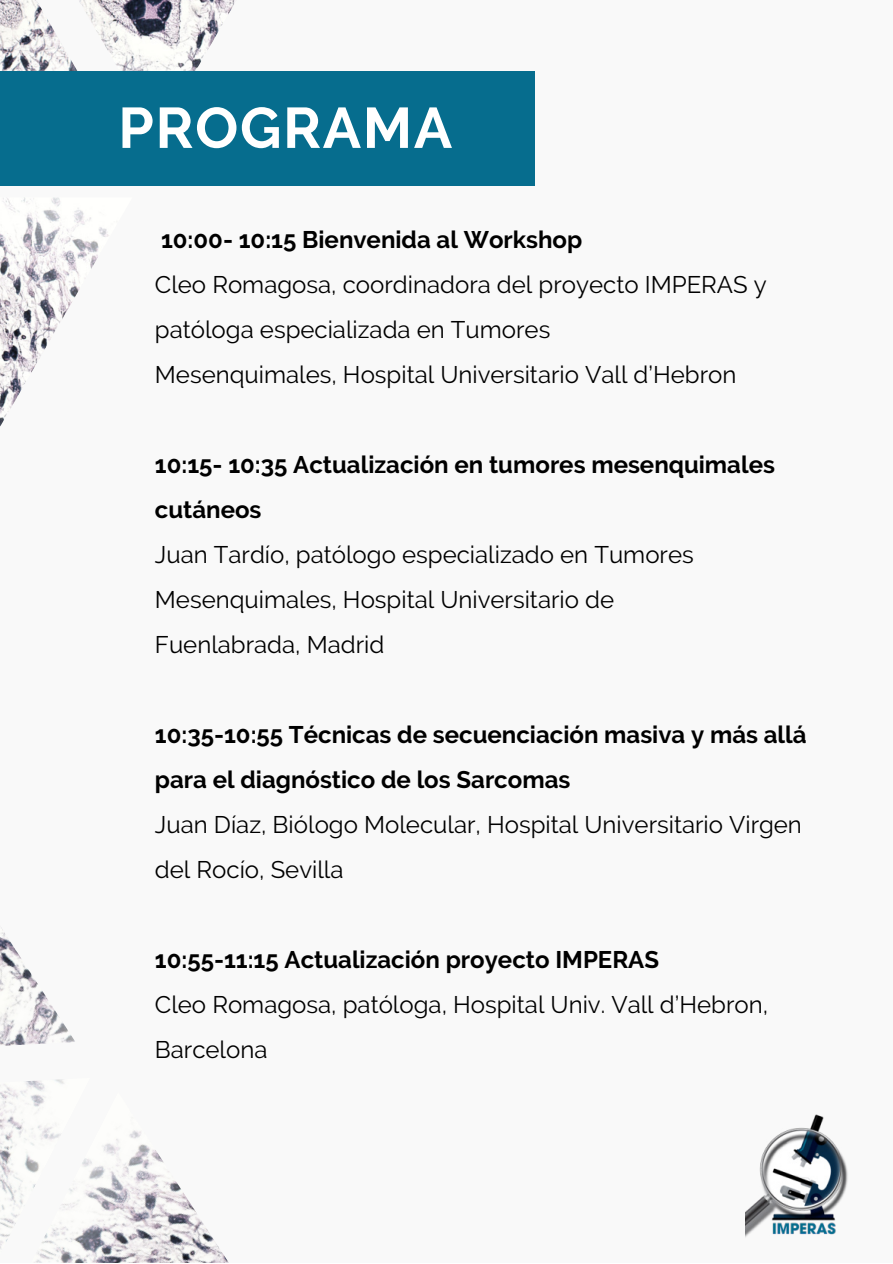
<style>
.page{position:relative;width:893px;height:1264px;background:#fff}
.page>*{position:absolute;margin:0;border:0;box-sizing:border-box;transform-origin:0 0}
.t1{font:700 57px "Raleway";letter-spacing:.03em;color:#fff}
.t2{font:24px/45px "Raleway";color:#000}
.t3{font:700 24px/45px "Raleway";color:#000}
</style>
<div class="page">
<div style="left:0;top:0;width:892px;height:1262px;background:#f9f9f9"></div>
<img style="left:132px;top:0;width:103px;height:71px">
<img style="left:0;top:197px;width:108px;height:230px">
<img style="left:0;top:0;width:132px;height:71px">
<img style="left:0;top:929px;width:75px;height:117px">
<img style="left:90px;top:1130px;width:138px;height:132px">
<img style="left:0;top:1079px;width:90px;height:183px">
<div style="left:0;top:71px;width:534px;height:115px;background:#066d8e"></div>
<img style="left:745px;top:1114px;width:103px;height:123px">
<h1 class="t1" style="left:118px;top:95px;width:335px">PROGRAMA</h1>
<p class="t3" style="left:161px;top:217px;width:423px">10:00- 10:15 Bienvenida al Workshop</p>
<p class="t2" style="left:155px;top:262px;width:613px">Cleo Romagosa, coordinadora del proyecto IMPERAS y patóloga especializada en Tumores</p>
<p class="t2" style="left:155px;top:352px;width:583px">Mesenquimales, Hospital Universitario Vall d’Hebron</p>
<p class="t3" style="left:155px;top:442px;width:621px">10:15- 10:35 Actualización en tumores mesenquimales cutáneos</p>
<p class="t2" style="left:155px;top:532px;width:540px">Juan Tardío, patólogo especializado en Tumores<br>Mesenquimales, Hospital Universitario de</p>
<p class="t2" style="left:155px;top:621px;width:231px">Fuenlabrada, Madrid</p>
<p class="t3" style="left:155px;top:712px;width:653px">10:35-10:55 Técnicas de secuenciación masiva y más allá para el diagnóstico de los Sarcomas</p>
<p class="t2" style="left:155px;top:801px;width:648px">Juan Díaz, Biólogo Molecular, Hospital Universitario Virgen del Rocío, Sevilla</p>
<p class="t3" style="left:155px;top:936px;width:505px">10:55-11:15 Actualización proyecto IMPERAS</p>
<p class="t2" style="left:155px;top:981px;width:614px">Cleo Romagosa, patóloga, Hospital Univ. Vall d’Hebron,<br>Barcelona</p>
</div>
